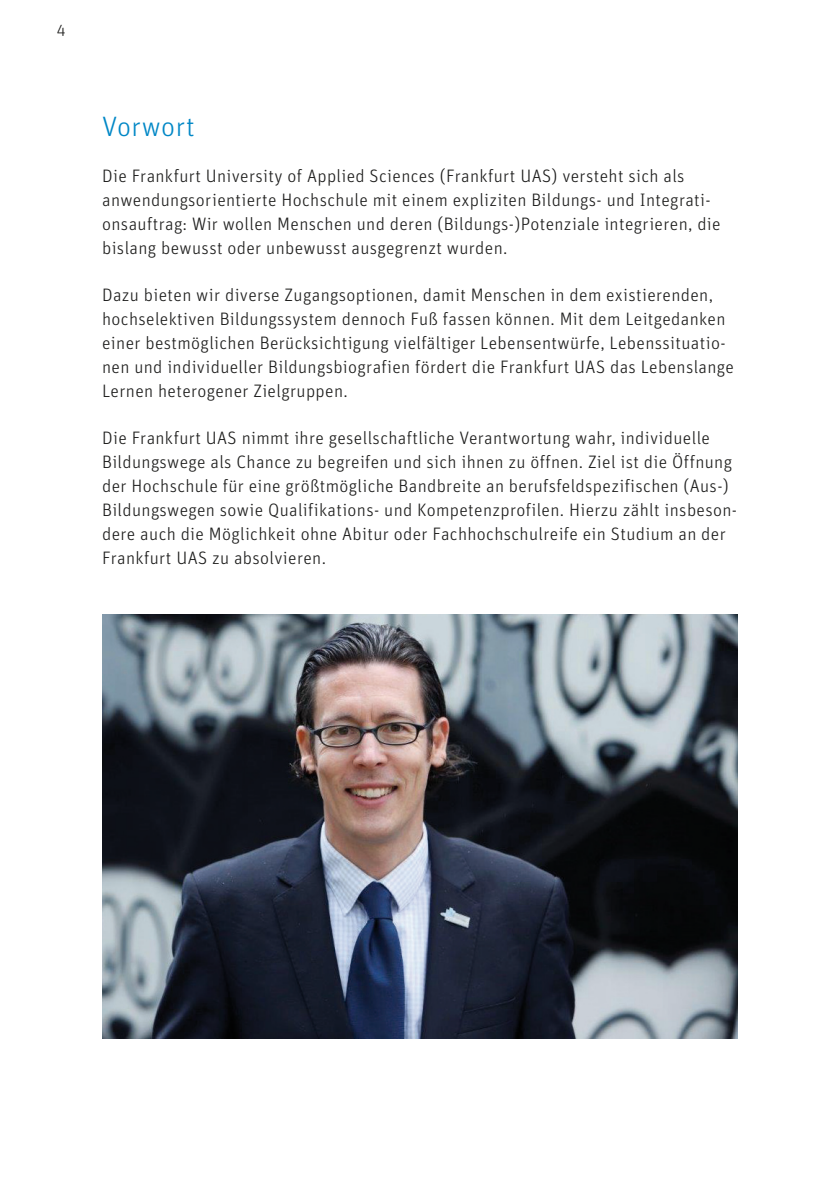
<style>
.page{position:relative;width:840px;height:1191px;background:#fff}
.page>*{position:absolute;margin:0;border:0;box-sizing:border-box;transform-origin:0 0}
.t1{font:300 28px "Unit OT";letter-spacing:.02em;color:#0087c6}
.t2{font:300 18px/24px "Unit OT";letter-spacing:.02em;color:#1c1c1b}
.t3{font:300 16px "Unit OT";color:#1c1c1b}
</style>
<div class="page">
<img style="left:102px;top:614px;width:635px;height:424px">
<p class="t3" style="left:57px;top:20px;width:10px">4</p>
<h1 class="t1" style="left:102px;top:109px;width:94px">Vorwort</h1>
<p class="t2" style="left:102px;top:164px;width:619px">Die Frankfurt University of Applied Sciences (Frankfurt UAS) versteht sich als anwendungsorientierte Hochschule mit einem expliziten Bildungs- und Integrati&shy;onsauftrag: Wir wollen Menschen und deren (Bildungs-)Potenziale integrieren, die bislang bewusst oder unbewusst ausgegrenzt wurden.</p>
<p class="t2" style="left:102px;top:283px;width:633px">Dazu bieten wir diverse Zugangsoptionen, damit Menschen in dem existierenden, hochselektiven Bildungssystem dennoch Fuß fassen können. Mit dem Leitgedanken einer bestmöglichen Berücksichtigung vielfältiger Lebensentwürfe, Lebenssituatio&shy;nen und individueller Bildungsbiografien fördert die Frankfurt UAS das Lebenslange Lernen heterogener Zielgruppen.</p>
<p class="t2" style="left:102px;top:425px;width:636px">Die Frankfurt UAS nimmt ihre gesellschaftliche Verantwortung wahr, individuelle Bildungswege als Chance zu begreifen und sich ihnen zu öffnen. Ziel ist die Öffnung der Hochschule für eine größtmögliche Bandbreite an berufsfeldspezifischen (Aus-)<br>Bildungswegen sowie Qualifikations- und Kompetenzprofilen. Hierzu zählt insbeson&shy;dere auch die Möglichkeit ohne Abitur oder Fachhochschulreife ein Studium an der Frankfurt UAS zu absolvieren.</p>
</div>
